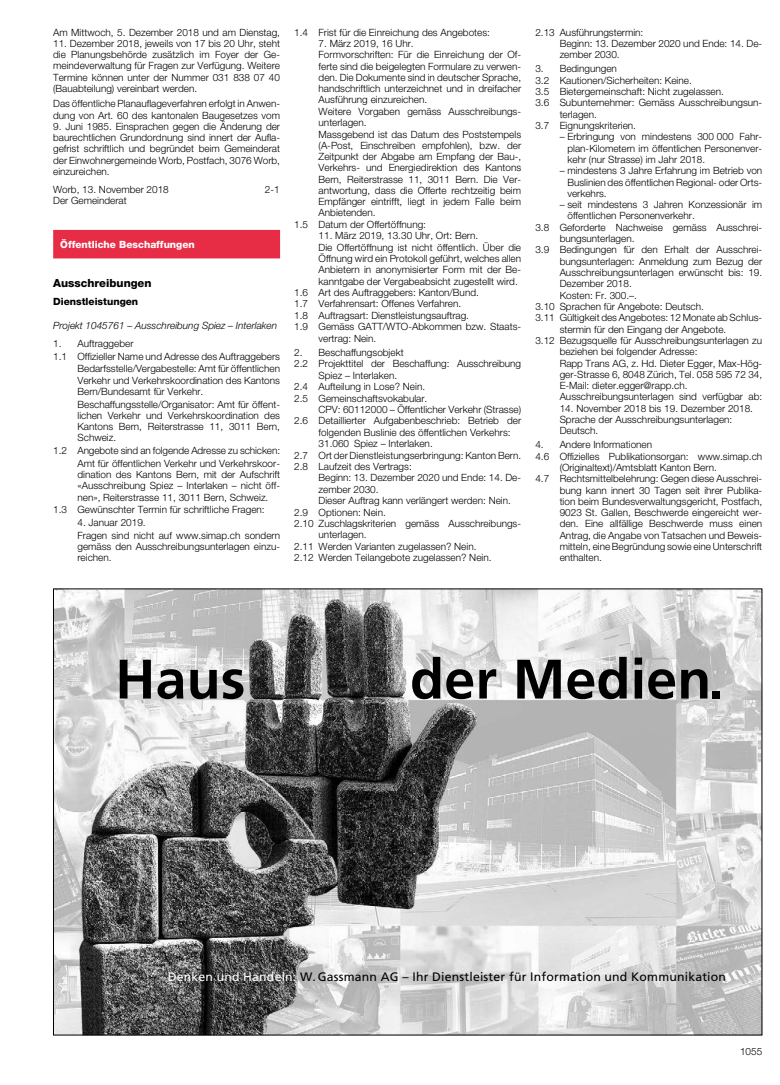
<style>
.page{position:relative;width:780px;height:1085px;background:#fff}
.page>*{position:absolute;margin:0;border:0;box-sizing:border-box;transform-origin:0 0}
.t1{font:700 55.5px "Frutiger";letter-spacing:.005em;color:#000}
.t2{font:12.25px "Frutiger";letter-spacing:.015em;color:#000}
.Titel{font:800 11.25px "Helvetica Neue";color:#000}
.FT_Normal_BS{font:300 10px/11.2px "Helvetica Neue LT Std";color:#000}
.FT_BS_1_4{font:300 10px/11.2px "Helvetica Neue LT Std";color:#000;text-align:justify}
.FT_mit_Linie_BS_O{font:300 10px/11.2px "Helvetica Neue LT Std";color:#000;text-align:justify}
.Titel_kursiv{font:italic 300 10px "Helvetica Neue LT Std";color:#000}
.FT_BS{font:300 10px "Helvetica Neue LT Std";color:#000}
.Rubriktitel{font:800 10px "Helvetica Neue";color:#fff}
.Untertitel{font:800 10px "Helvetica Neue";color:#000}
.s1{color:#fff}
</style>
<div class="page">
<div style="left:53px;top:230px;width:227px;height:28px;background:#e72d45"></div>
<img style="left:55px;top:590px;width:705px;height:443px">
<p class="FT_BS_1_4" style="left:53px;top:26px;width:228px">Am Mittwoch, 5. Dezember 2018 und am Dienstag,</p>
<p class="FT_BS_1_4" style="left:53px;top:37px;width:228px">11. Dezember 2018, jeweils von 17 bis 20 Uhr, steht die Planungsbehörde zusätzlich im Foyer der Ge&shy;meindeverwaltung für Fragen zur Verfügung. Weitere Termine können unter der Nummer 031 838 07 40 (Bauabteilung) vereinbart werden.</p>
<p class="FT_BS_1_4" style="left:53px;top:98px;width:228px">Das öffentliche Planauflageverfahren erfolgt in Anwen&shy;dung von Art. 60 des kantonalen Baugesetzes vom</p>
<p class="FT_BS_1_4" style="left:53px;top:120px;width:228px">9. Juni 1985. Einsprachen gegen die Änderung der baurechtlichen Grundordnung sind innert der Aufla&shy;gefrist schriftlich und begründet beim Gemeinderat der Einwohnergemeinde Worb, Postfach, 3076 Worb, einzureichen.</p>
<p class="FT_BS" style="left:53px;top:183px;width:117px">Worb, 13. November 2018</p>
<p class="FT_BS" style="left:265px;top:183px;width:16px">2-1</p>
<p class="FT_BS" style="left:53px;top:195px;width:75px">Der Gemeinderat</p>
<h2 class="Rubriktitel" style="left:60px;top:238px;width:136px">Öffentliche Beschaffungen</h2>
<h3 class="Titel" style="left:53px;top:276px;width:100px">Ausschreibungen</h3>
<h4 class="Untertitel" style="left:53px;top:296px;width:87px">Dienstleistungen</h4>
<h5 class="Titel_kursiv" style="left:53px;top:319px;width:225px">Projekt 1045761 – Ausschreibung Spiez – Interlaken</h5>
<p class="FT_Normal_BS" style="left:53px;top:337px;width:82px">1. Auftraggeber</p>
<p class="FT_Normal_BS" style="left:53px;top:350px;width:228px">1.1 Offizieller Name und Adresse des Auftraggebers</p>
<p class="FT_Normal_BS" style="left:77px;top:363px;width:204px;text-align:justify">Bedarfsstelle/Vergabestelle: Amt für öffentlichen Verkehr und Verkehrskoordination des Kantons Bern/Bundesamt für Verkehr.</p>
<p class="FT_Normal_BS" style="left:77px;top:398px;width:204px;text-align:justify">Beschaffungsstelle/Organisator: Amt für öffent&shy;lichen Verkehr und Verkehrskoordination des Kantons Bern, Reiterstrasse 11, 3011 Bern, Schweiz.</p>
<p class="FT_Normal_BS" style="left:53px;top:444px;width:228px">1.2 Angebote sind an folgende Adresse zu schicken:</p>
<p class="FT_Normal_BS" style="left:77px;top:457px;width:204px;text-align:justify">Amt für öffentlichen Verkehr und Verkehrskoor&shy;dination des Kantons Bern, mit der Aufschrift «Ausschreibung Spiez – Interlaken – nicht öff&shy;nen», Reiterstrasse 11, 3011 Bern, Schweiz.</p>
<p class="FT_Normal_BS" style="left:53px;top:504px;width:213px">1.3 Gewünschter Termin für schriftliche Fragen:</p>
<p class="FT_Normal_BS" style="left:77px;top:516px;width:70px">4. Januar 2019.</p>
<p class="FT_Normal_BS" style="left:77px;top:529px;width:204px;text-align:justify">Fragen sind nicht auf www.simap.ch sondern gemäss den Ausschreibungsunterlagen einzu&shy;reichen.</p>
<p class="FT_Normal_BS" style="left:294px;top:26px;width:197px">1.4 Frist für die Einreichung des Angebotes:</p>
<p class="FT_Normal_BS" style="left:318px;top:38px;width:97px">7. März 2019, 16 Uhr.</p>
<p class="FT_Normal_BS" style="left:318px;top:49px;width:204px;text-align:justify">Formvorschriften: Für die Einreichung der Of&shy;ferte sind die beigelegten Formulare zu verwen&shy;den. Die Dokumente sind in deutscher Sprache, handschriftlich unterzeichnet und in dreifacher Ausführung einzureichen.</p>
<p class="FT_Normal_BS" style="left:318px;top:105px;width:204px">Weitere Vorgaben gemäss Ausschreibungs&shy;unterlagen.</p>
<p class="FT_Normal_BS" style="left:318px;top:128px;width:204px;text-align:justify">Massgebend ist das Datum des Poststempels (A-Post, Einschreiben empfohlen), bzw. der Zeitpunkt der Abgabe am Empfang der Bau-, Verkehrs- und Energiedirektion des Kantons Bern, Reiterstrasse 11, 3011 Bern. Die Ver&shy;antwortung, dass die Offerte rechtzeitig beim Empfänger eintrifft, liegt in jedem Falle beim Anbietenden.</p>
<p class="FT_Normal_BS" style="left:294px;top:218px;width:133px">1.5 Datum der Offertöffnung:</p>
<p class="FT_Normal_BS" style="left:318px;top:230px;width:161px">11. März 2019, 13.30 Uhr, Ort: Bern.</p>
<p class="FT_Normal_BS" style="left:318px;top:241px;width:204px;text-align:justify">Die Offertöffnung ist nicht öffentlich. Über die Öffnung wird ein Protokoll geführt, welches allen Anbietern in anonymisierter Form mit der Be&shy;kanntgabe der Vergabeabsicht zugestellt wird.</p>
<p class="FT_Normal_BS" style="left:294px;top:286px;width:186px">1.6 Art des Auftraggebers: Kanton/Bund.</p>
<p class="FT_Normal_BS" style="left:294px;top:298px;width:168px">1.7 Verfahrensart: Offenes Verfahren.</p>
<p class="FT_Normal_BS" style="left:294px;top:309px;width:176px">1.8 Auftragsart: Dienstleistungsauftrag.</p>
<p class="FT_Normal_BS" style="left:318px;top:321px;width:204px;text-indent:-24px">1.9 Gemäss GATT/WTO-Abkommen bzw. Staats&shy;vertrag: Nein.</p>
<p class="FT_BS_1_4" style="left:294px;top:346px;width:111px">2. Beschaffungsobjekt</p>
<p class="FT_Normal_BS" style="left:318px;top:358px;width:204px;text-indent:-24px">2.2 Projekttitel der Beschaffung: Ausschreibung<br>Spiez – Interlaken.</p>
<p class="FT_Normal_BS" style="left:294px;top:380px;width:132px">2.4 Aufteilung in Lose? Nein.</p>
<p class="FT_Normal_BS" style="left:294px;top:392px;width:135px">2.5 Gemeinschaftsvokabular.</p>
<p class="FT_Normal_BS" style="left:318px;top:403px;width:204px">CPV: 60112000 – Öffentlicher Verkehr (Strasse)</p>
<p class="FT_Normal_BS" style="left:318px;top:415px;width:204px;text-indent:-24px">2.6 Detaillierter Aufgabenbeschrieb: Betrieb der folgenden Buslinie des öffentlichen Verkehrs:</p>
<p class="FT_Normal_BS" style="left:318px;top:437px;width:116px">31.060 Spiez – Interlaken.</p>
<p class="FT_Normal_BS" style="left:294px;top:449px;width:228px">2.7 Ort der Dienstleistungserbringung: Kanton Bern.</p>
<p class="FT_Normal_BS" style="left:294px;top:460px;width:119px">2.8 Laufzeit des Vertrags:</p>
<p class="FT_Normal_BS" style="left:318px;top:472px;width:204px">Beginn: 13. Dezember 2020 und Ende: 14. De&shy;zember 2030.</p>
<p class="FT_Normal_BS" style="left:318px;top:494px;width:194px">Dieser Auftrag kann verlängert werden: Nein.</p>
<p class="FT_Normal_BS" style="left:294px;top:506px;width:93px">2.9 Optionen: Nein.</p>
<p class="FT_Normal_BS" style="left:318px;top:517px;width:204px;text-indent:-24px">2.10 Zuschlagskriterien gemäss Ausschreibungs&shy;unterlagen.</p>
<p class="FT_Normal_BS" style="left:294px;top:540px;width:184px">2.11 Werden Varianten zugelassen? Nein.</p>
<p class="FT_Normal_BS" style="left:294px;top:551px;width:199px">2.12 Werden Teilangebote zugelassen? Nein.</p>
<p class="FT_Normal_BS" style="left:535px;top:26px;width:110px">2.13 Ausführungstermin:</p>
<p class="FT_Normal_BS" style="left:559px;top:37px;width:204px">Beginn: 13. Dezember 2020 und Ende: 14. De&shy;zember 2030.</p>
<p class="FT_BS_1_4" style="left:535px;top:63px;width:83px">3. Bedingungen</p>
<p class="FT_Normal_BS" style="left:535px;top:74px;width:158px">3.2 Kautionen/Sicherheiten: Keine.</p>
<p class="FT_Normal_BS" style="left:535px;top:86px;width:190px">3.5 Bietergemeinschaft: Nicht zugelassen.</p>
<p class="FT_Normal_BS" style="left:559px;top:97px;width:204px;text-indent:-24px">3.6 Subunternehmer: Gemäss Ausschreibungsun&shy;terlagen.</p>
<p class="FT_Normal_BS" style="left:535px;top:120px;width:102px">3.7 Eignungskriterien.</p>
<p class="FT_Normal_BS" style="left:567px;top:131px;width:196px;text-align:justify;text-indent:-8px">– Erbringung von mindestens 300 000 Fahr&shy;plan-Kilometern im öffentlichen Personenver&shy;kehr (nur Strasse) im Jahr 2018.</p>
<p class="FT_Normal_BS" style="left:567px;top:165px;width:196px;text-align:justify;text-indent:-8px">– mindestens 3 Jahre Erfahrung im Betrieb von Buslinien des öffentlichen Regional- oder Orts&shy;verkehrs.</p>
<p class="FT_Normal_BS" style="left:567px;top:199px;width:196px;text-indent:-8px">– seit mindestens 3 Jahren Konzessionär im öffentlichen Personenverkehr.</p>
<p class="FT_Normal_BS" style="left:559px;top:221px;width:204px;text-indent:-24px">3.8 Geforderte Nachweise gemäss Ausschrei&shy;bungsunterlagen.</p>
<p class="FT_Normal_BS" style="left:559px;top:244px;width:204px;text-align:justify;text-indent:-24px">3.9 Bedingungen für den Erhalt der Ausschrei&shy;bungsunterlagen: Anmeldung zum Bezug der Ausschreibungsunterlagen erwünscht bis: 19.<br>Dezember 2018.</p>
<p class="FT_Normal_BS" style="left:559px;top:289px;width:79px">Kosten: Fr. 300.–.</p>
<p class="FT_Normal_BS" style="left:535px;top:300px;width:170px">3.10 Sprachen für Angebote: Deutsch.</p>
<p class="FT_Normal_BS" style="left:559px;top:312px;width:204px;text-indent:-24px">3.11 Gültigkeit des Angebotes: 12 Monate ab Schlus&shy;stermin für den Eingang der Angebote.</p>
<p class="FT_Normal_BS" style="left:559px;top:334px;width:204px;text-indent:-24px">3.12 Bezugsquelle für Ausschreibungsunterlagen zu beziehen bei folgender Adresse:</p>
<p class="FT_Normal_BS" style="left:559px;top:357px;width:204px;text-align:justify">Rapp Trans AG, z. Hd. Dieter Egger, Max-Hög&shy;ger-Strasse 6, 8048 Zürich, Tel. 058 595 72 34, E-Mail: dieter.egger@rapp.ch.</p>
<p class="FT_Normal_BS" style="left:559px;top:391px;width:204px">Ausschreibungsunterlagen sind verfügbar ab:</p>
<p class="FT_Normal_BS" style="left:559px;top:402px;width:195px">14. November 2018 bis 19. Dezember 2018.</p>
<p class="FT_Normal_BS" style="left:559px;top:413px;width:174px">Sprache der Ausschreibungsunterlagen:<br>Deutsch.</p>
<p class="FT_BS_1_4" style="left:535px;top:439px;width:118px">4. Andere Informationen</p>
<p class="FT_Normal_BS" style="left:559px;top:450px;width:204px;text-indent:-24px">4.6 Offizielles Publikationsorgan: www.simap.ch (Originaltext)/Amtsblatt Kanton Bern.</p>
<p class="FT_mit_Linie_BS_O" style="left:559px;top:473px;width:204px;text-indent:-24px">4.7 Rechtsmittelbelehrung: Gegen diese Ausschrei&shy;bung kann innert 30 Tagen seit ihrer Publika&shy;tion beim Bundesverwaltungsgericht, Postfach, 9023 St. Gallen, Beschwerde eingereicht wer&shy;den. Eine allfällige Beschwerde muss einen Antrag, die Angabe von Tatsachen und Beweis&shy;mitteln, eine Begründung sowie eine Unterschrift enthalten.</p>
<h1 class="t1" style="left:115px;top:646px;width:132px">Haus</h1>
<h1 class="t1" style="left:410px;top:646px;width:315px">der Medien.</h1>
<p class="t2" style="left:168px;top:969px;width:560px"><span class="s1">Denken und Handeln:</span> W. Gassmann AG – Ihr Dienstleister für Information und Kommunikation</p>
<p class="FT_mit_Linie_BS_O" style="left:740px;top:1045px;width:24px">1055</p>
</div>
